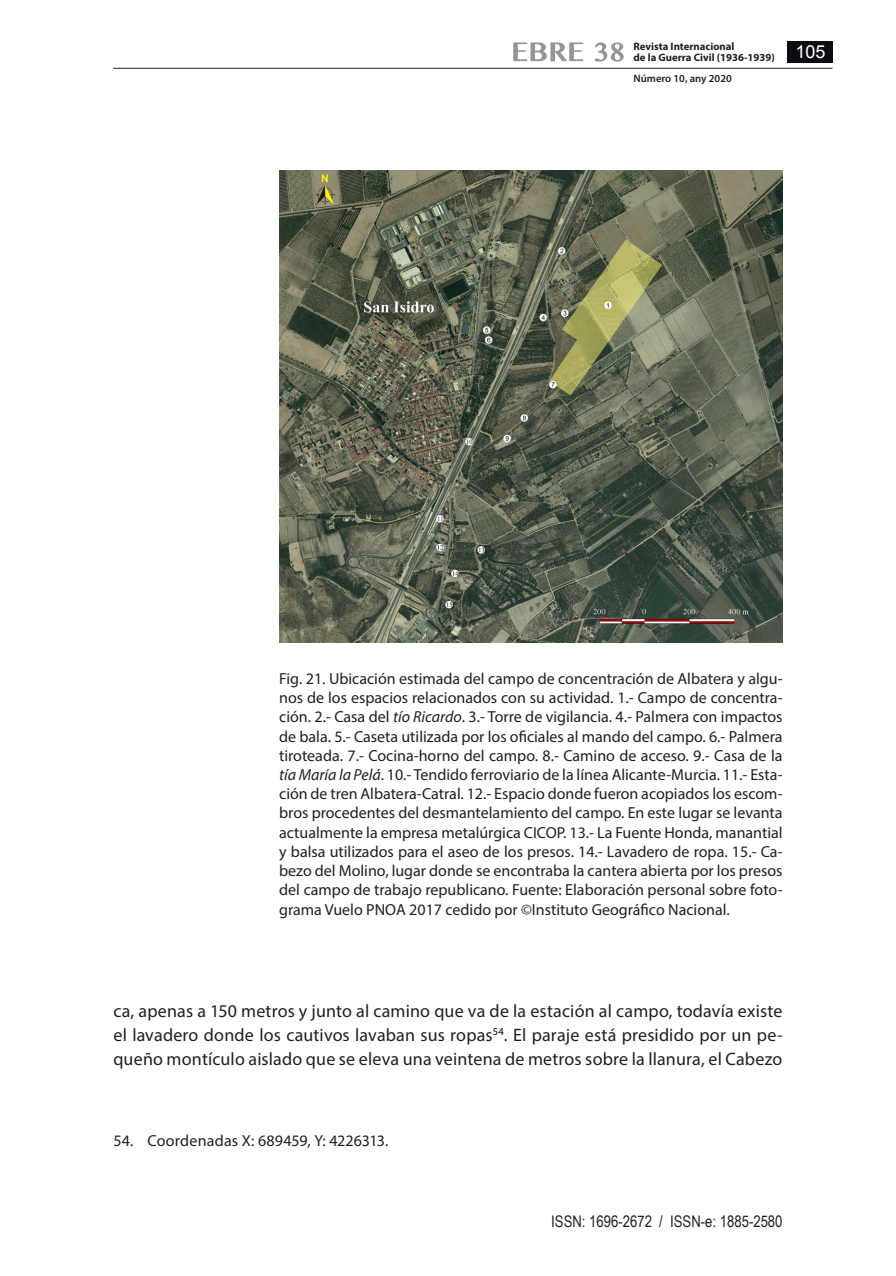
<style>
.page{position:relative;width:896px;height:1276px;background:#fff}
.page>*{position:absolute;margin:0;border:0;box-sizing:border-box;transform-origin:0 0}
.COS_DE_TEXT{font:18px/24px "Myriad Pro";letter-spacing:.005em;color:#231f20;text-align:justify}
.t1{font:18px "Arial";color:#fff}
.COS_DE_FIGURA_FOTOGR{font:16px/19.2px "Myriad Pro";color:#231f20;text-align:justify}
.NOTA_TEXT{font:16px "Myriad Pro";letter-spacing:.01em;color:#231f20}
.t2{font:16px "Arial Narrow";color:#231f20}
.t3{font:700 10.8px/10.8px "Myriad Pro";color:#231f20}
.t4{font:600 10.8px "Myriad Pro";color:#231f20}
.s1{font-style:italic}
</style>
<div class="page">
<div style="left:787px;top:41px;width:45px;height:21px;background:#0e0b11"></div>
<hr style="left:113px;top:68px;width:719px;height:1px;background:#231f20">
<svg style="left:513px;top:42px;width:111px;height:20px"></svg>
<img style="left:279px;top:170px;width:503px;height:473px">
<p class="t3" style="left:633px;top:41px;width:143px">Revista Internacional<br>de la Guerra Civil (1936-1939)</p>
<p class="t4" style="left:633px;top:72px;width:100px">Número 10, any 2020</p>
<p class="t1" style="left:795px;top:40px;width:32px">105</p>
<p class="COS_DE_FIGURA_FOTOGR" style="left:279px;top:669px;width:505px">Fig. 21. Ubicación estimada del campo de concentración de Albatera y algu&shy;nos de los espacios relacionados con su actividad. 1.- Campo de concentra&shy;ción. 2.- Casa del <span class="s1">tío Ricardo</span>. 3.- Torre de vigilancia. 4.- Palmera con impactos de bala. 5.- Caseta utilizada por los oficiales al mando del campo. 6.- Palmera tiroteada. 7.- Cocina-horno del campo. 8.- Camino de acceso. 9.- Casa de la <span class="s1">tía María la Pelá</span>. 10.- Tendido ferroviario de la línea Alicante-Murcia. 11.- Esta&shy;ción de tren Albatera-Catral. 12.- Espacio donde fueron acopiados los escom&shy;bros procedentes del desmantelamiento del campo. En este lugar se levanta actualmente la empresa metalúrgica CICOP. 13.- La Fuente Honda, manantial y balsa utilizados para el aseo de los presos. 14.- Lavadero de ropa. 15.- Ca&shy;bezo del Molino, lugar donde se encontraba la cantera abierta por los presos del campo de trabajo republicano. Fuente: Elaboración personal sobre foto&shy;grama Vuelo PNOA 2017 cedido por ©Instituto Geográfico Nacional.</p>
<p class="COS_DE_TEXT" style="left:113px;top:999px;width:670px">ca, apenas a 150 metros y junto al camino que va de la estación al campo, todavía existe el lavadero donde los cautivos lavaban sus ropas<sup>54</sup>. El paraje está presidido por un pe&shy;queño montículo aislado que se eleva una veintena de metros sobre la llanura, el Cabezo</p>
<p class="NOTA_TEXT" style="left:113px;top:1130px;width:277px">54. Coordenadas X: 689459, Y: 4226313.</p>
<p class="t2" style="left:551px;top:1210px;width:233px">ISSN: 1696-2672 / ISSN-e: 1885-2580</p>
</div>
